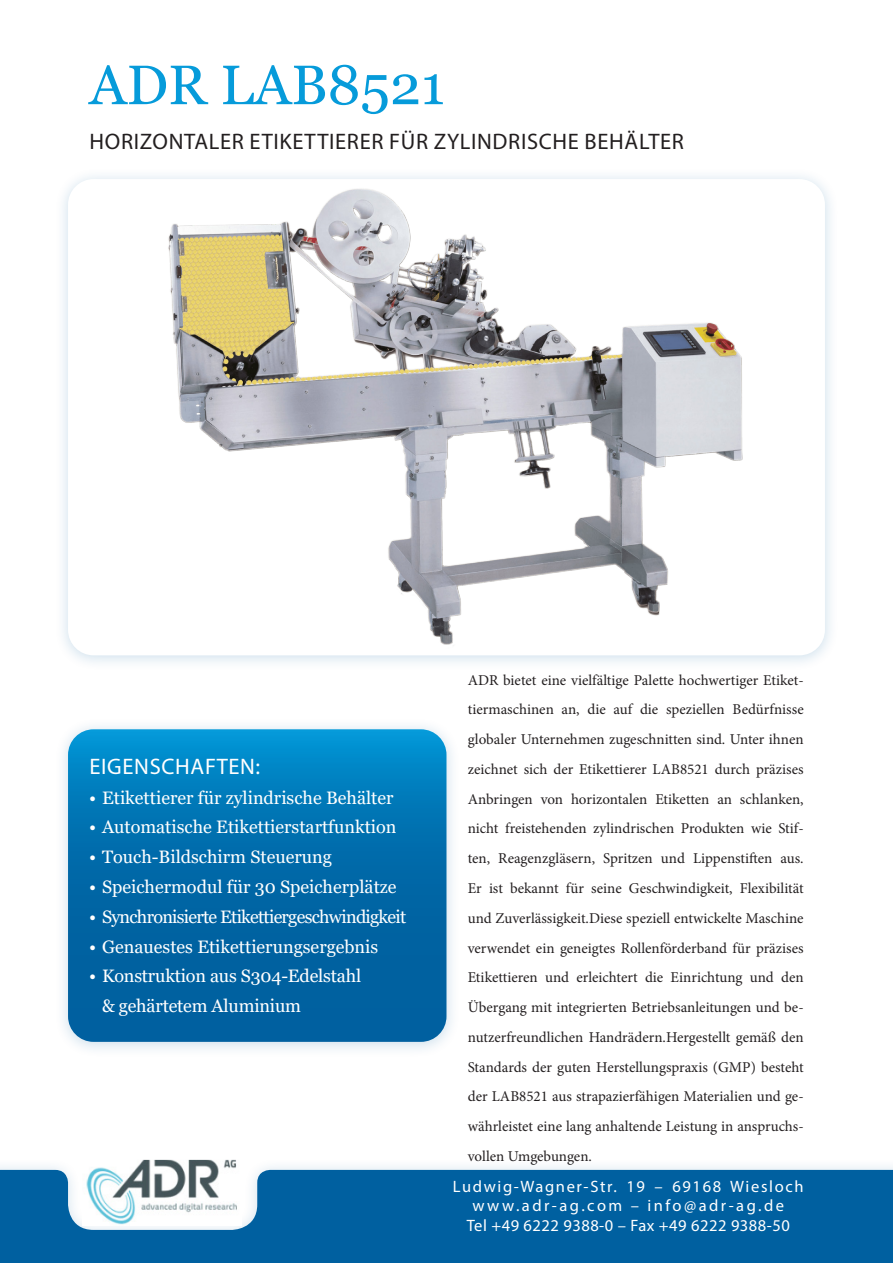
<style>
.page{position:relative;width:893px;height:1263px;background:#fff}
.page>*{position:absolute;margin:0;border:0;box-sizing:border-box;transform-origin:0 0}
.Headline_Produktname{font:55.5px "Georgia";color:#069bda}
.Subhead_Schwarz{font:22.5px "Myriad Pro";letter-spacing:.03em;color:#231f20}
.Subline_Weiß{font:22.5px "Myriad Pro";letter-spacing:.03em;color:#fff}
.t1{font:18px/29.7px "Georgia";color:#fff}
.t2{font:18px "Georgia";letter-spacing:-.04em;color:#fff}
.t3{font:16.5px/19.5px "Myriad Pro";letter-spacing:.1em;color:#fff;text-align:center}
.Fließtext-Beschreibu{font:15px/29.7px "Minion Pro";letter-spacing:-.005em;color:#231f20;text-align:justify}
</style>
<div class="page">
<div style="left:54px;top:717px;width:407px;height:341px;background:#0060a0;opacity:.2"></div>
<svg style="left:68px;top:729px;width:378px;height:313px;background:#016ead"></svg>
<div style="left:54px;top:167px;width:785px;height:505px;background:#0060a0;opacity:.2"></div>
<div style="left:68px;top:179px;width:757px;height:476px;background:#fff;border-radius:26px"></div>
<img style="left:168px;top:179px;width:652px;height:476px">
<div style="left:0;top:1158px;width:893px;height:105px;background:#0060a0;opacity:.2"></div>
<div style="left:0;top:1170px;width:893px;height:93px;background:#0060a0"></div>
<img style="left:82px;top:1158px;width:160px;height:68px">
<p class="Headline_Produktname" style="left:89px;top:51px;width:357px">ADR LAB8521</p>
<p class="Subhead_Schwarz" style="left:90px;top:127px;width:596px">HORIZONTALER ETIKETTIERER FÜR ZYLINDRISCHE BEHÄLTER</p>
<p class="Subline_Weiß" style="left:90px;top:752px;width:172px">EIGENSCHAFTEN:</p>
<p class="t1" style="left:89px;top:783px;width:306px">• Etikettierer für zylindrische Behälter</p>
<p class="t1" style="left:89px;top:813px;width:309px">• Automatische Etikettierstartfunktion</p>
<p class="t1" style="left:89px;top:842px;width:244px">• Touch-Bildschirm Steuerung</p>
<p class="t1" style="left:89px;top:872px;width:309px">• Speichermodul für 30 Speicherplätze</p>
<p class="t2" style="left:89px;top:906px;width:318px">• Synchronisierte Etikettiergeschwindigkeit</p>
<p class="t1" style="left:89px;top:932px;width:291px">• Genauestes Etikettierungsergebnis</p>
<p class="t1" style="left:102px;top:962px;width:261px;text-indent:-13px">• Konstruktion aus S304-Edelstahl &amp; gehärtetem Aluminium</p>
<p class="Fließtext-Beschreibu" style="left:468px;top:665px;width:337px">ADR bietet eine vielfältige Palette hochwertiger Etiket&shy;tiermaschinen an, die auf die speziellen Bedürfnisse globaler Unternehmen zugeschnitten sind. Unter ihnen zeichnet sich der Etikettierer LAB8521 durch präzises Anbringen von horizontalen Etiketten an schlanken, nicht freistehenden zylindrischen Produkten wie Stif&shy;ten, Reagenzgläsern, Spritzen und Lippenstiften aus.<br>Er ist bekannt für seine Geschwindigkeit, Flexibilität und Zuverlässigkeit.Diese speziell entwickelte Maschine verwendet ein geneigtes Rollenförderband für präzises Etikettieren und erleichtert die Einrichtung und den Übergang mit integrierten Betriebsanleitungen und be&shy;nutzerfreundlichen Handrädern.Hergestellt gemäß den Standards der guten Herstellungspraxis (GMP) besteht der LAB8521 aus strapazierfähigen Materialien und ge&shy;währleistet eine lang anhaltende Leistung in anspruchs&shy;vollen Umgebungen.</p>
<p class="t3" style="left:453px;top:1176px;width:352px">Ludwig-Wagner-Str. 19 – 69168 Wiesloch www.adr-ag.com – info@adr-ag.de<br>Tel +49 6222 9388-0 – Fax +49 6222 9388-50</p>
</div>
